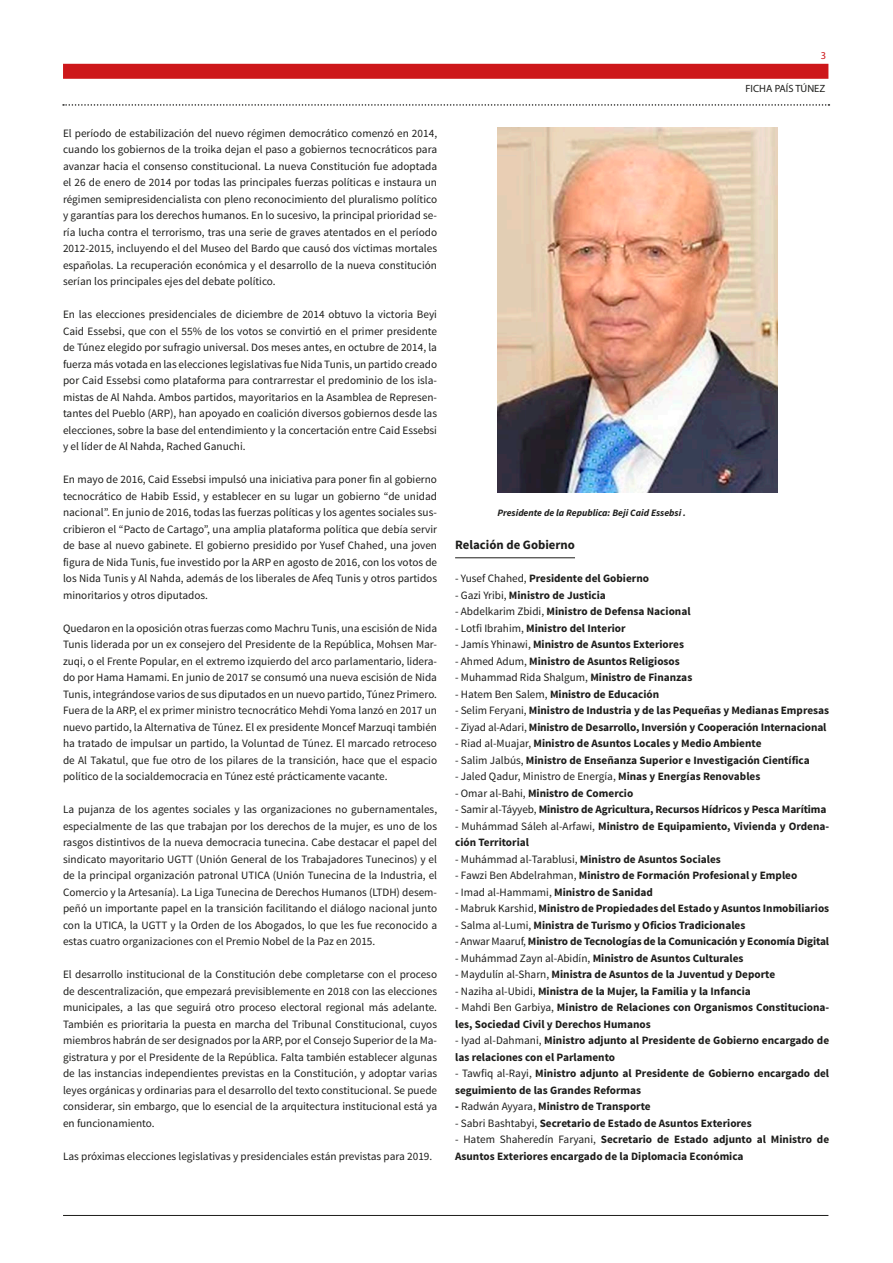
<style>
.page{position:relative;width:893px;height:1263px;background:#fff}
.page>*{position:absolute;margin:0;border:0;box-sizing:border-box;transform-origin:0 0}
.TITULO_3º_NIVEL{font:700 12.75px "Source Sans Pro";color:#1d1d1b}
.TEXTO_NORMAL{font:11.25px/16.5px "Source Sans Pro";color:#1d1d1b;text-align:justify}
.TEXTO_NORMAL-2{font:700 11.25px/16.5px "Source Sans Pro";color:#1d1d1b}
.t1{font:10.5px "Myriad Pro";color:#1d1d1b}
.t2{font:10.5px "Myriad Pro";color:#cd171a}
.TEXTO_PIE_DE_FOTO{font:italic 700 9.75px "Source Sans Pro";color:#1d1d1b}
.s1{font-weight:400}
.s2{font-weight:700}
</style>
<div class="page">
<div style="left:63px;top:64px;width:765px;height:15px;background:#cd171a"></div>
<hr style="left:63px;top:1215px;width:765px;height:1px;background:#1d1d1b">
<svg style="left:63px;top:104px;width:766px;height:2px"></svg>
<hr style="left:455px;top:557px;width:120px;height:1px;background:#1d1d1b">
<img style="left:497px;top:128px;width:281px;height:365px">
<p class="TEXTO_NORMAL" style="left:63px;top:125px;width:376px">El período de estabilización del nuevo régimen democrático comenzó en 2014, cuando los gobiernos de la troika dejan el paso a gobiernos tecnocráticos para avanzar hacia el consenso constitucional. La nueva Constitución fue adoptada el 26 de enero de 2014 por todas las principales fuerzas políticas e instaura un régimen semipresidencialista con pleno reconocimiento del pluralismo político y garantías para los derechos humanos. En lo sucesivo, la principal prioridad se&shy;ría lucha contra el terrorismo, tras una serie de graves atentados en el período 2012-2015, incluyendo el del Museo del Bardo que causó dos víctimas mortales españolas. La recuperación económica y el desarrollo de la nueva constitución serían los principales ejes del debate político.</p>
<p class="TEXTO_NORMAL" style="left:63px;top:306px;width:376px">En las elecciones presidenciales de diciembre de 2014 obtuvo la victoria Beyi Caid Essebsi, que con el 55% de los votos se convirtió en el primer presidente de Túnez elegido por sufragio universal. Dos meses antes, en octubre de 2014, la fuerza más votada en las elecciones legislativas fue Nida Tunis, un partido creado por Caid Essebsi como plataforma para contrarrestar el predominio de los isla&shy;mistas de Al Nahda. Ambos partidos, mayoritarios en la Asamblea de Represen&shy;tantes del Pueblo (ARP), han apoyado en coalición diversos gobiernos desde las elecciones, sobre la base del entendimiento y la concertación entre Caid Essebsi y el líder de Al Nahda, Rached Ganuchi.</p>
<p class="TEXTO_NORMAL" style="left:63px;top:471px;width:376px">En mayo de 2016, Caid Essebsi impulsó una iniciativa para poner fin al gobierno tecnocrático de Habib Essid, y establecer en su lugar un gobierno “de unidad nacional”. En junio de 2016, todas las fuerzas políticas y los agentes sociales sus&shy;cribieron el “Pacto de Cartago”, una amplia plataforma política que debía servir de base al nuevo gabinete. El gobierno presidido por Yusef Chahed, una joven figura de Nida Tunis, fue investido por la ARP en agosto de 2016, con los votos de los Nida Tunis y Al Nahda, además de los liberales de Afeq Tunis y otros partidos minoritarios y otros diputados.</p>
<p class="TEXTO_NORMAL" style="left:63px;top:620px;width:376px">Quedaron en la oposición otras fuerzas como Machru Tunis, una escisión de Nida Tunis liderada por un ex consejero del Presidente de la República, Mohsen Mar&shy;zuqi, o el Frente Popular, en el extremo izquierdo del arco parlamentario, lidera&shy;do por Hama Hamami. En junio de 2017 se consumó una nueva escisión de Nida Tunis, integrándose varios de sus diputados en un nuevo partido, Túnez Primero.<br>Fuera de la ARP, el ex primer ministro tecnocrático Mehdi Yoma lanzó en 2017 un nuevo partido, la Alternativa de Túnez. El ex presidente Moncef Marzuqi también ha tratado de impulsar un partido, la Voluntad de Túnez. El marcado retroceso de Al Takatul, que fue otro de los pilares de la transición, hace que el espacio político de la socialdemocracia en Túnez esté prácticamente vacante.</p>
<p class="TEXTO_NORMAL" style="left:63px;top:801px;width:376px">La pujanza de los agentes sociales y las organizaciones no gubernamentales, especialmente de las que trabajan por los derechos de la mujer, es uno de los rasgos distintivos de la nueva democracia tunecina. Cabe destacar el papel del sindicato mayoritario UGTT (Unión General de los Trabajadores Tunecinos) y el de la principal organización patronal UTICA (Unión Tunecina de la Industria, el Comercio y la Artesanía). La Liga Tunecina de Derechos Humanos (LTDH) desem&shy;peñó un importante papel en la transición facilitando el diálogo nacional junto con la UTICA, la UGTT y la Orden de los Abogados, lo que les fue reconocido a estas cuatro organizaciones con el Premio Nobel de la Paz en 2015.</p>
<p class="TEXTO_NORMAL" style="left:63px;top:966px;width:376px">El desarrollo institucional de la Constitución debe completarse con el proceso de descentralización, que empezará previsiblemente en 2018 con las elecciones municipales, a las que seguirá otro proceso electoral regional más adelante.<br>También es prioritaria la puesta en marcha del Tribunal Constitucional, cuyos miembros habrán de ser designados por la ARP, por el Consejo Superior de la Ma&shy;gistratura y por el Presidente de la República. Falta también establecer algunas de las instancias independientes previstas en la Constitución, y adoptar varias leyes orgánicas y ordinarias para el desarrollo del texto constitucional. Se puede considerar, sin embargo, que lo esencial de la arquitectura institucional está ya en funcionamiento.</p>
<p class="TEXTO_NORMAL" style="left:63px;top:1148px;width:371px">Las próximas elecciones legislativas y presidenciales están previstas para 2019.</p>
<p class="t2" style="left:821px;top:49px;width:7px">3</p>
<p class="t1" style="left:745px;top:82px;width:81px">FICHA PAÍS TÚNEZ</p>
<p class="TEXTO_PIE_DE_FOTO" style="left:497px;top:507px;width:190px">Presidente de la Republica: Beji Caid Essebsi .</p>
<p class="TITULO_3º_NIVEL" style="left:455px;top:537px;width:121px">Relación de Gobierno</p>
<p class="TEXTO_NORMAL-2" style="left:455px;top:570px;width:195px"><span class="s1">- Yusef Chahed,</span> Presidente del Gobierno</p>
<p class="TEXTO_NORMAL-2" style="left:455px;top:587px;width:152px"><span class="s1">- Gazi Yribi,</span> Ministro de Justicia</p>
<p class="TEXTO_NORMAL-2" style="left:455px;top:603px;width:237px"><span class="s1">- Abdelkarim Zbidi,</span> Ministro de Defensa Nacional</p>
<p class="TEXTO_NORMAL-2" style="left:455px;top:620px;width:172px"><span class="s1">- Lotfi Ibrahim,</span> Ministro del Interior</p>
<p class="TEXTO_NORMAL-2" style="left:455px;top:636px;width:230px"><span class="s1">- Jamís Yhinawi,</span> Ministro de Asuntos Exteriores</p>
<p class="TEXTO_NORMAL-2" style="left:455px;top:653px;width:226px"><span class="s1">- Ahmed Adum,</span> Ministro de Asuntos Religiosos</p>
<p class="TEXTO_NORMAL" style="left:455px;top:669px;width:239px">- Muhammad Rida Shalgum, <span class="s2">Ministro de Finanzas</span></p>
<p class="TEXTO_NORMAL-2" style="left:455px;top:686px;width:206px"><span class="s1">- Hatem Ben Salem,</span> Ministro de Educación</p>
<p class="TEXTO_NORMAL-2" style="left:455px;top:702px;width:376px"><span class="s1">- Selim Feryani,</span> Ministro de Industria y de las Pequeñas y Medianas Empresas</p>
<p class="TEXTO_NORMAL-2" style="left:455px;top:719px;width:373px"><span class="s1">- Ziyad al-Adari,</span> Ministro de Desarrollo, Inversión y Cooperación Internacional</p>
<p class="TEXTO_NORMAL-2" style="left:455px;top:735px;width:308px"><span class="s1">- Riad al-Muajar,</span> Ministro de Asuntos Locales y Medio Ambiente</p>
<p class="TEXTO_NORMAL-2" style="left:455px;top:752px;width:356px"><span class="s1">- Salim Jalbús,</span> Ministro de Enseñanza Superior e Investigación Científica</p>
<p class="TEXTO_NORMAL" style="left:455px;top:768px;width:307px">- Jaled Qadur, Ministro de Energía, <span class="s2">Minas y Energías Renovables</span></p>
<p class="TEXTO_NORMAL-2" style="left:455px;top:785px;width:180px"><span class="s1">- Omar al-Bahi,</span> Ministro de Comercio</p>
<p class="TEXTO_NORMAL-2" style="left:455px;top:801px;width:373px"><span class="s1">- Samir al-Táyyeb,</span> Ministro de Agricultura, Recursos Hídricos y Pesca Marítima</p>
<p class="TEXTO_NORMAL-2" style="left:455px;top:818px;width:376px"><span class="s1">- Muhámmad Sáleh al-Arfawi,</span> Ministro de Equipamiento, Vivienda y Ordena&shy;ción Territorial</p>
<p class="TEXTO_NORMAL-2" style="left:455px;top:851px;width:267px"><span class="s1">- Muhámmad al-Tarablusi,</span> Ministro de Asuntos Sociales</p>
<p class="TEXTO_NORMAL-2" style="left:455px;top:867px;width:344px"><span class="s1">- Fawzi Ben Abdelrahman,</span> Ministro de Formación Profesional y Empleo</p>
<p class="TEXTO_NORMAL-2" style="left:455px;top:884px;width:199px"><span class="s1">- Imad al-Hammami,</span> Ministro de Sanidad</p>
<p class="TEXTO_NORMAL-2" style="left:455px;top:900px;width:376px"><span class="s1">- Mabruk Karshid,</span> Ministro de Propiedades del Estado y Asuntos Inmobiliarios</p>
<p class="TEXTO_NORMAL-2" style="left:455px;top:917px;width:292px"><span class="s1">- Salma al-Lumi,</span> Ministra de Turismo y Oficios Tradicionales</p>
<p class="TEXTO_NORMAL-2" style="left:455px;top:933px;width:376px"><span class="s1">- Anwar Maaruf,</span> Ministro de Tecnologías de la Comunicación y Economía Digital</p>
<p class="TEXTO_NORMAL-2" style="left:455px;top:950px;width:290px"><span class="s1">- Muhámmad Zayn al-Abidín,</span> Ministro de Asuntos Culturales</p>
<p class="TEXTO_NORMAL-2" style="left:455px;top:966px;width:322px"><span class="s1">- Maydulín al-Sharn,</span> Ministra de Asuntos de la Juventud y Deporte</p>
<p class="TEXTO_NORMAL-2" style="left:455px;top:983px;width:297px"><span class="s1">- Naziha al-Ubidi,</span> Ministra de la Mujer, la Familia y la Infancia</p>
<p class="TEXTO_NORMAL-2" style="left:455px;top:999px;width:376px"><span class="s1">- Mahdi Ben Garbiya,</span> Ministro de Relaciones con Organismos Constituciona&shy;les, Sociedad Civil y Derechos Humanos</p>
<p class="TEXTO_NORMAL-2" style="left:455px;top:1032px;width:376px"><span class="s1">- Iyad al-Dahmani,</span> Ministro adjunto al Presidente de Gobierno encargado de las relaciones con el Parlamento</p>
<p class="TEXTO_NORMAL-2" style="left:455px;top:1065px;width:376px"><span class="s1">- Tawfiq al-Rayi,</span> Ministro adjunto al Presidente de Gobierno encargado del seguimiento de las Grandes Reformas</p>
<p class="TEXTO_NORMAL-2" style="left:455px;top:1098px;width:197px">- <span class="s1">Radwán Ayyara,</span> Ministro de Transporte</p>
<p class="TEXTO_NORMAL-2" style="left:455px;top:1115px;width:298px"><span class="s1">- Sabri Bashtabyi,</span> Secretario de Estado de Asuntos Exteriores</p>
<p class="TEXTO_NORMAL-2" style="left:455px;top:1131px;width:376px"><span class="s1">- Hatem Shaheredín Faryani,</span> Secretario de Estado adjunto al Ministro de<br>Asuntos Exteriores encargado de la Diplomacia Económica</p>
</div>
